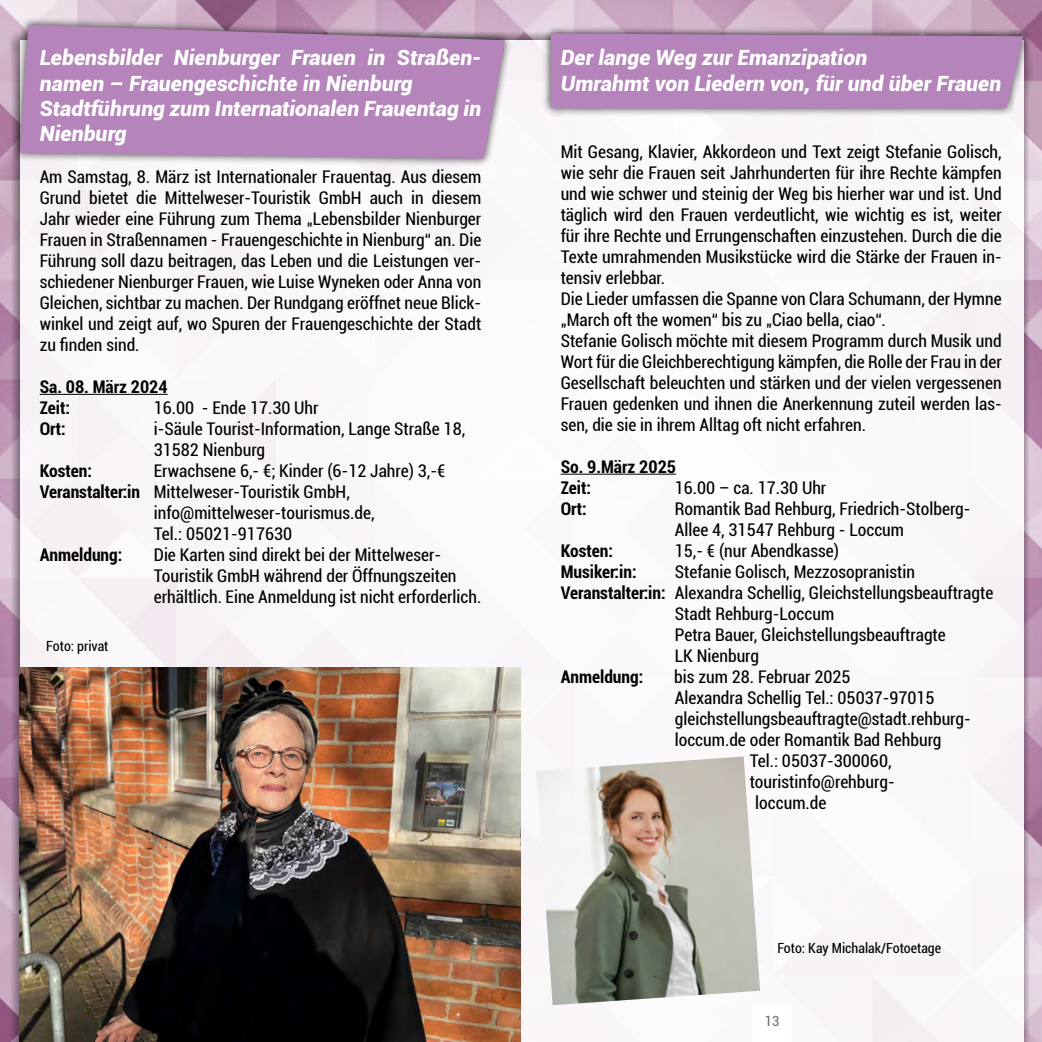
<style>
.page{position:relative;width:1042px;height:1042px;background:#fff}
.page>*{position:absolute;margin:0;border:0;box-sizing:border-box;transform-origin:0 0}
.t1{font:italic 900 21px/25.2px "Roboto";letter-spacing:.005em;color:#fff}
.t2{font:condensed 17.5px/21px "Roboto";color:#000}
.t3{font:700 condensed 17.5px/21px "Roboto";color:#000}
.t4{font:condensed 14px "Roboto";color:#000}
.t5{font:condensed 14px "Roboto";color:#706f6f}
.s1{font-weight:700}
</style>
<div class="page">
<img style="left:0;top:0;width:1042px;height:1042px">
<div style="left:20px;top:40px;width:1003px;height:1002px;background:#fbf8fa"></div>
<div style="left:753px;top:1005px;width:38px;height:37px;background:#fff"></div>
<div style="left:541px;top:24px;width:490px;height:94px;background:#000;opacity:.75"></div>
<div style="left:551px;top:33px;width:472px;height:75px;background:#b484ba"></div>
<div style="left:11px;top:16px;width:502px;height:152px;background:#000;opacity:.75"></div>
<svg style="left:20px;top:25px;width:485px;height:134px;background:#b487b9"></svg>
<hr style="left:40px;top:394px;width:128px;height:1px;background:#000">
<hr style="left:561px;top:474px;width:115px;height:1px;background:#000">
<img style="left:536px;top:756px;width:224px;height:249px">
<img style="left:20px;top:667px;width:501px;height:375px">
<p class="t1" style="left:40px;top:44px;width:443px">Lebensbilder Nienburger Frauen in Straßen&shy;namen – Frauengeschichte in Nienburg Stadtführung zum Internationalen Frauentag in Nienburg</p>
<p class="t2" style="left:40px;top:166px;width:443px;text-align:justify">Am Samstag, 8. März ist Internationaler Frauentag. Aus diesem Grund bietet die Mittelweser-Touristik GmbH auch in diesem Jahr wieder eine Führung zum Thema „Lebensbilder Nienburger Frauen in Straßennamen - Frauengeschichte in Nienburg“ an. Die Führung soll dazu beitragen, das Leben und die Leistungen ver&shy;schiedener Nienburger Frauen, wie Luise Wyneken oder Anna von Gleichen, sichtbar zu machen. Der Rundgang eröffnet neue Blick&shy;winkel und zeigt auf, wo Spuren der Frauengeschichte der Stadt zu finden sind.</p>
<p class="t3" style="left:40px;top:376px;width:129px">Sa. 08. März 2024<br>Zeit:</p>
<p class="t2" style="left:154px;top:397px;width:166px">16.00 - Ende 17.30 Uhr</p>
<p class="t3" style="left:40px;top:418px;width:28px">Ort:</p>
<p class="t2" style="left:154px;top:418px;width:313px">i-Säule Tourist-Information, Lange Straße 18,<br>31582 Nienburg</p>
<p class="t3" style="left:40px;top:460px;width:54px">Kosten:</p>
<p class="t2" style="left:154px;top:460px;width:293px">Erwachsene 6,- €; Kinder (6-12 Jahre) 3,-€</p>
<p class="t2" style="left:40px;top:481px;width:312px"><span class="s1">Veranstalter:in</span> Mittelweser-Touristik GmbH,</p>
<p class="t2" style="left:154px;top:502px;width:222px">info@mittelweser-tourismus.de,</p>
<p class="t2" style="left:154px;top:523px;width:140px">Tel.: 05021-917630</p>
<p class="t3" style="left:40px;top:544px;width:84px">Anmeldung:</p>
<p class="t2" style="left:154px;top:544px;width:329px">Die Karten sind direkt bei der Mittelweser-<br>Touristik GmbH während der Öffnungszeiten erhältlich. Eine Anmeldung ist nicht erforderlich.</p>
<p class="t4" style="left:46px;top:636px;width:64px">Foto: privat</p>
<p class="t1" style="left:561px;top:44px;width:442px">Der lange Weg zur Emanzipation<br>Umrahmt von Liedern von, für und über Frauen</p>
<p class="t2" style="left:561px;top:140px;width:443px">Mit Gesang, Klavier, Akkordeon und Text zeigt Stefanie Golisch, wie sehr die Frauen seit Jahrhunderten für ihre Rechte kämpfen und wie schwer und steinig der Weg bis hierher war und ist. Und täglich wird den Frauen verdeutlicht, wie wichtig es ist, weiter für ihre Rechte und Errungenschaften einzustehen. Durch die die Texte umrahmenden Musikstücke wird die Stärke der Frauen in&shy;tensiv erlebbar.<br>Die Lieder umfassen die Spanne von Clara Schumann, der Hymne „March oft the women“ bis zu „Ciao bella, ciao“.<br>Stefanie Golisch möchte mit diesem Programm durch Musik und Wort für die Gleichberechtigung kämpfen, die Rolle der Frau in der Gesellschaft beleuchten und stärken und der vielen vergessenen Frauen gedenken und ihnen die Anerkennung zuteil werden las&shy;sen, die sie in ihrem Alltag oft nicht erfahren.</p>
<p class="t3" style="left:561px;top:455px;width:117px">So. 9.März 2025<br>Zeit:</p>
<p class="t2" style="left:675px;top:476px;width:153px">16.00 – ca. 17.30 Uhr</p>
<p class="t3" style="left:561px;top:497px;width:28px">Ort:</p>
<p class="t2" style="left:675px;top:497px;width:297px">Romantik Bad Rehburg, Friedrich-Stolberg-<br>Allee 4, 31547 Rehburg - Loccum</p>
<p class="t3" style="left:561px;top:539px;width:54px">Kosten:</p>
<p class="t2" style="left:675px;top:539px;width:166px">15,- € (nur Abendkasse)</p>
<p class="t3" style="left:561px;top:560px;width:77px">Musiker:in:</p>
<p class="t2" style="left:675px;top:560px;width:242px">Stefanie Golisch, Mezzosopranistin</p>
<p class="t2" style="left:561px;top:581px;width:434px"><span class="s1">Veranstalter:in:</span> Alexandra Schellig, Gleichstellungsbeauftragte</p>
<p class="t2" style="left:675px;top:602px;width:161px">Stadt Rehburg-Loccum</p>
<p class="t2" style="left:675px;top:623px;width:272px">Petra Bauer, Gleichstellungsbeauftragte</p>
<p class="t2" style="left:675px;top:644px;width:86px">LK Nienburg</p>
<p class="t3" style="left:561px;top:665px;width:84px">Anmeldung:</p>
<p class="t2" style="left:674px;top:665px;width:178px">bis zum 28. Februar 2025</p>
<p class="t2" style="left:675px;top:686px;width:261px">Alexandra Schellig Tel.: 05037-97015</p>
<p class="t2" style="left:675px;top:707px;width:298px">gleichstellungsbeauftragte@stadt.rehburg-</p>
<p class="t2" style="left:675px;top:728px;width:268px">loccum.de oder Romantik Bad Rehburg</p>
<p class="t2" style="left:750px;top:749px;width:143px">Tel.: 05037-300060,</p>
<p class="t2" style="left:750px;top:770px;width:146px">touristinfo@rehburg-</p>
<p class="t2" style="left:755px;top:791px;width:73px">loccum.de</p>
<p class="t4" style="left:777px;top:938px;width:165px">Foto: Kay Michalak/Fotoetage</p>
<p class="t5" style="left:765px;top:1011px;width:16px">13</p>
</div>
